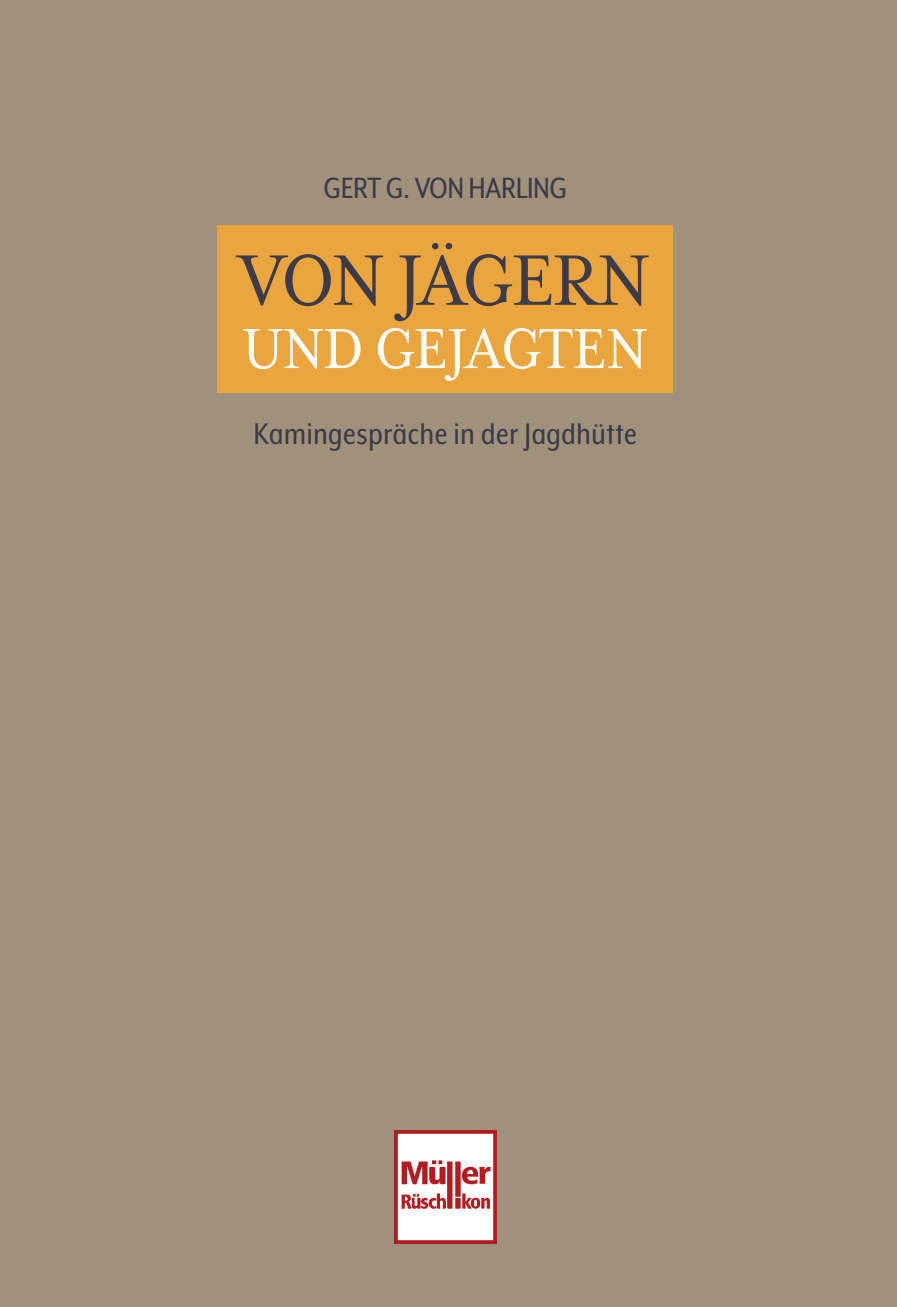
<style>
.page{position:relative;width:897px;height:1307px;background:#fff}
.page>*{position:absolute;margin:0;border:0;box-sizing:border-box;transform-origin:0 0}
.t1{font:82.12px "Mrs Eaves XL Serif Nar OT";letter-spacing:-.03em;color:#3d3b47}
.t2{font:64.8px "Mrs Eaves XL Serif Nar OT";letter-spacing:-.02em;color:#fff}
.t3{font:34.43px "Mr Eaves XL Mod Nar OT";letter-spacing:.02em;color:#3d3b47}
.t4{font:33.75px "Mr Eaves XL Mod Nar OT";color:#3d3b47}
</style>
<div class="page">
<div style="left:0;top:0;width:897px;height:1306px;background:#a0917c"></div>
<img style="left:394px;top:1130px;width:102px;height:113px">
<div style="left:218px;top:225px;width:455px;height:167px;background:#eaa53f"></div>
<p class="t4" style="left:324px;top:170px;width:244px">GERT G. VON HARLING</p>
<h1 class="t1" style="left:240px;top:236px;width:412px">VON JÄGERN</h1>
<h2 class="t2" style="left:242px;top:314px;width:407px">UND GEJAGTEN</h2>
<p class="t3" style="left:254px;top:415px;width:385px">Kamingespräche in der Jagdhütte</p>
</div>
